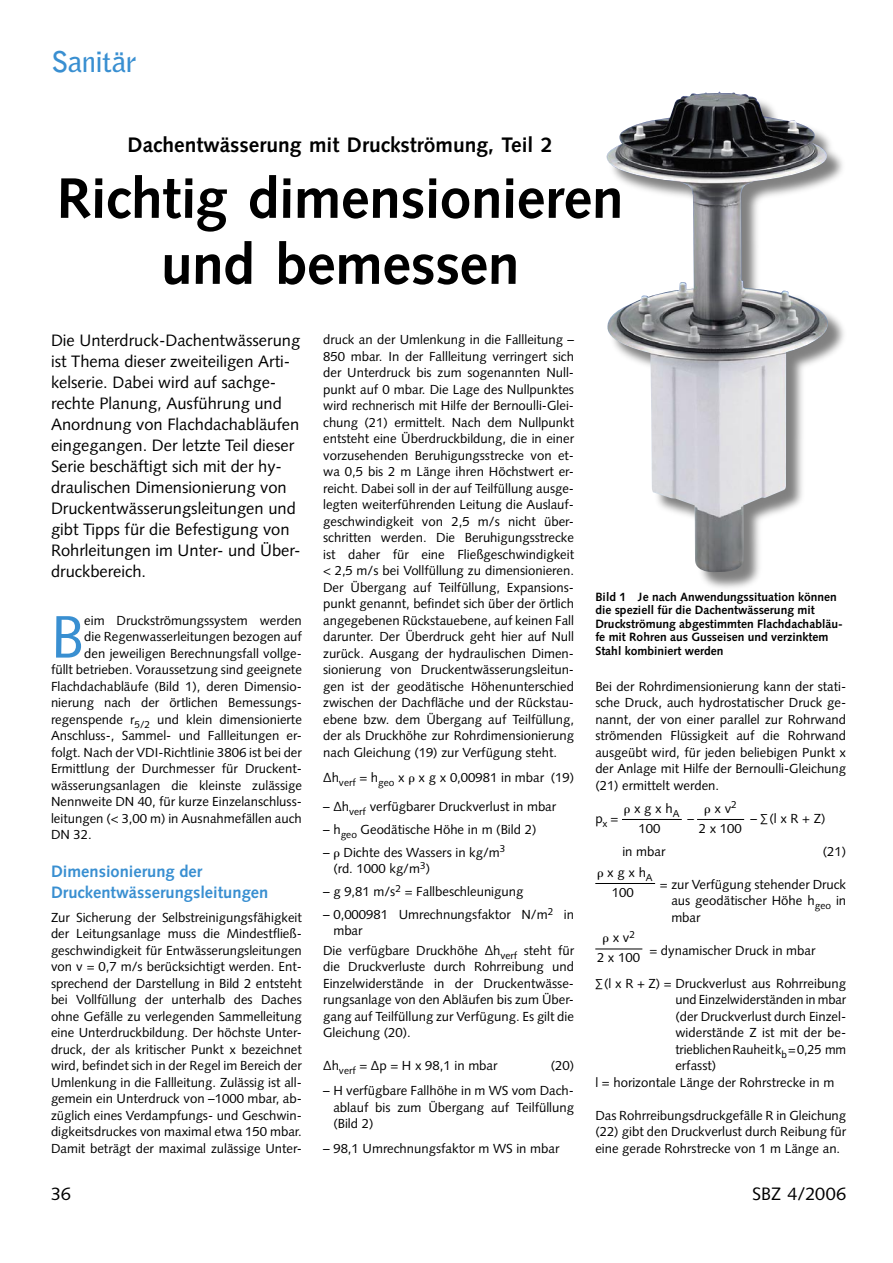
<style>
.page{position:relative;width:893px;height:1263px;background:#fff}
.page>*{position:absolute;margin:0;border:0;box-sizing:border-box;transform-origin:0 0}
.SBZ_04-Initial{font:59.85px "Syntax LT Std";color:#398fd1}
.SBZ_02-Headline{font:700 57px/66px "Syntax LT Std";letter-spacing:-.01em;color:#000;text-align:center}
.SBZ_00-Rubriken{font:700 28.5px "Bell Gothic Std";letter-spacing:-.02em;color:#398fd1}
.SBZ_01-Dachzeile{font:700 21px "Syntax LT Std";color:#000}
.t1{font:18px "Syntax LT Std";letter-spacing:-.005em;color:#000}
.SBZ_03-Vorspann{font:16.5px/21px "Syntax LT Std";color:#000}
.SBZ_07-Zwischenüberschrift{font:700 16.5px/21px "Syntax LT Std";color:#398fd1}
.SBZ_05-Grundtext{font:13.2px/16.5px "Syntax LT Std";color:#000;text-align:justify}
.SBZ_04-Initial-2{font:13.2px "Syntax LT Std";color:#000}
.SBZ_12-Bildunterschrift{font:700 12px/13.5px "Syntax LT Std";color:#000}
</style>
<div class="page">
<div style="left:608px;top:93px;width:240px;height:499px;background:#000;opacity:.5"></div>
<img style="left:606px;top:91px;width:228px;height:484px">
<hr style="left:622px;top:819px;width:60px;height:1px;background:#000">
<hr style="left:697px;top:819px;width:47px;height:1px;background:#000">
<hr style="left:595px;top:883px;width:60px;height:1px;background:#000">
<hr style="left:595px;top:948px;width:47px;height:1px;background:#000">
<p class="SBZ_00-Rubriken" style="left:51px;top:45px;width:87px">Sanitär</p>
<p class="SBZ_01-Dachzeile" style="left:128px;top:133px;width:427px">Dachentwässerung mit Druckströmung, Teil 2</p>
<p class="SBZ_02-Headline" style="left:57px;top:166px;width:568px">Richtig dimensionieren und bemessen</p>
<p class="SBZ_03-Vorspann" style="left:51px;top:330px;width:251px">Die Unterdruck-Dachentwässerung ist Thema dieser zweiteiligen Arti&shy;kelserie. Dabei wird auf sachge&shy;rechte Planung, Ausführung und<br>Anordnung von Flachdachabläufen eingegangen. Der letzte Teil dieser<br>Serie beschäftigt sich mit der hy&shy;draulischen Dimensionierung von<br>Druckentwässerungsleitungen und gibt Tipps für die Befestigung von<br>Rohrleitungen im Unter- und Über&shy;druckbereich.</p>
<p class="SBZ_04-Initial" style="left:51px;top:601px;width:35px">B</p>
<p class="SBZ_04-Initial-2" style="left:84px;top:612px;width:219px">eim Druckströmungssystem werden</p>
<p class="SBZ_04-Initial-2" style="left:84px;top:629px;width:219px">die Regenwasserleitungen bezogen auf</p>
<p class="SBZ_04-Initial-2" style="left:84px;top:645px;width:219px">den jeweiligen Berechnungsfall vollge-</p>
<p class="SBZ_04-Initial-2" style="left:51px;top:662px;width:252px">füllt betrieben. Voraussetzung sind geeignete</p>
<p class="SBZ_04-Initial-2" style="left:51px;top:678px;width:252px">Flachdachabläufe (Bild 1), deren Dimensio-</p>
<p class="SBZ_04-Initial-2" style="left:51px;top:695px;width:252px">nierung nach der örtlichen Bemessungs-</p>
<p class="SBZ_04-Initial-2" style="left:51px;top:711px;width:252px">regenspende r<sub>5/2</sub> und klein dimensionierte</p>
<p class="SBZ_04-Initial-2" style="left:51px;top:728px;width:252px">Anschluss-, Sammel- und Fallleitungen er-</p>
<p class="SBZ_04-Initial-2" style="left:51px;top:744px;width:252px">folgt. Nach der VDI-Richtlinie 3806 ist bei der</p>
<p class="SBZ_04-Initial-2" style="left:51px;top:761px;width:252px">Ermittlung der Durchmesser für Druckent-</p>
<p class="SBZ_04-Initial-2" style="left:51px;top:777px;width:252px">wässerungsanlagen die kleinste zulässige</p>
<p class="SBZ_04-Initial-2" style="left:51px;top:794px;width:252px">Nennweite DN 40, für kurze Einzelanschluss-</p>
<p class="SBZ_04-Initial-2" style="left:51px;top:810px;width:252px">leitungen (&lt; 3,00 m) in Ausnahmefällen auch</p>
<p class="SBZ_04-Initial-2" style="left:51px;top:827px;width:42px">DN 32.</p>
<p class="SBZ_07-Zwischenüberschrift" style="left:51px;top:860px;width:219px">Dimensionierung der<br>Druckentwässerungsleitungen</p>
<p class="SBZ_05-Grundtext" style="left:51px;top:909px;width:252px">Zur Sicherung der Selbstreinigungsfähigkeit der Leitungsanlage muss die Mindestfließ&shy;geschwindigkeit für Entwässerungsleitungen von v = 0,7 m/s berücksichtigt werden. Ent&shy;sprechend der Darstellung in Bild 2 entsteht bei Vollfüllung der unterhalb des Daches ohne Gefälle zu verlegenden Sammelleitung eine Unterdruckbildung. Der höchste Unter&shy;druck, der als kritischer Punkt x bezeichnet wird, befindet sich in der Regel im Bereich der Umlenkung in die Fallleitung. Zulässig ist all&shy;gemein ein Unterdruck von –1000 mbar, ab&shy;züglich eines Verdampfungs- und Geschwin&shy;digkeitsdruckes von maximal etwa 150 mbar.<br>Damit beträgt der maximal zulässige Unter-</p>
<p class="SBZ_05-Grundtext" style="left:323px;top:331px;width:252px">druck an der Umlenkung in die Fallleitung – 850 mbar. In der Fallleitung verringert sich der Unterdruck bis zum sogenannten Null&shy;punkt auf 0 mbar. Die Lage des Nullpunktes wird rechnerisch mit Hilfe der Bernoulli-Glei&shy;chung (21) ermittelt. Nach dem Nullpunkt entsteht eine Überdruckbildung, die in einer vorzusehenden Beruhigungsstrecke von et&shy;wa 0,5 bis 2 m Länge ihren Höchstwert er&shy;reicht. Dabei soll in der auf Teilfüllung ausge&shy;legten weiterführenden Leitung die Auslauf&shy;geschwindigkeit von 2,5 m/s nicht über&shy;schritten werden. Die Beruhigungsstrecke ist daher für eine Fließgeschwindigkeit &lt; 2,5 m/s bei Vollfüllung zu dimensionieren.<br>Der Übergang auf Teilfüllung, Expansions&shy;punkt genannt, befindet sich über der örtlich angegebenen Rückstauebene, auf keinen Fall darunter. Der Überdruck geht hier auf Null zurück. Ausgang der hydraulischen Dimen&shy;sionierung von Druckentwässerungsleitun&shy;gen ist der geodätische Höhenunterschied zwischen der Dachfläche und der Rückstau&shy;ebene bzw. dem Übergang auf Teilfüllung, der als Druckhöhe zur Rohrdimensionierung nach Gleichung (19) zur Verfügung steht.</p>
<p class="SBZ_05-Grundtext" style="left:323px;top:769px;width:252px">∆h<sub>verf</sub> = h<sub>geo</sub> x x g x 0,00981 in mbar (19)</p>
<p class="SBZ_05-Grundtext" style="left:323px;top:798px;width:235px">– ∆h<sub>verf</sub> verfügbarer Druckverlust in mbar</p>
<p class="SBZ_05-Grundtext" style="left:323px;top:821px;width:215px">– h<sub>geo</sub> Geodätische Höhe in m (Bild 2)</p>
<p class="SBZ_05-Grundtext" style="left:333px;top:844px;width:174px;text-indent:-10px">– Dichte des Wassers in kg/m<sup>3 </sup>(rd. 1000 kg/m<sup>3</sup>)</p>
<p class="SBZ_05-Grundtext" style="left:323px;top:883px;width:202px">– g 9,81 m/s<sup>2</sup> = Fallbeschleunigung</p>
<p class="SBZ_05-Grundtext" style="left:333px;top:906px;width:242px;text-indent:-10px">– 0,000981 Umrechnungsfaktor N/m<sup>2</sup> in mbar</p>
<p class="SBZ_05-Grundtext" style="left:323px;top:942px;width:252px">Die verfügbare Druckhöhe ∆h<sub>verf</sub> steht für die Druckverluste durch Rohrreibung und Einzelwiderstände in der Druckentwässe&shy;rungsanlage von den Abläufen bis zum Über&shy;gang auf Teilfüllung zur Verfügung. Es gilt die Gleichung (20).</p>
<p class="SBZ_05-Grundtext" style="left:323px;top:1057px;width:176px">∆h<sub>verf</sub> = ∆p = H x 98,1 in mbar</p>
<p class="SBZ_05-Grundtext" style="left:551px;top:1057px;width:25px">(20)</p>
<p class="SBZ_05-Grundtext" style="left:333px;top:1082px;width:242px;text-indent:-10px">– H verfügbare Fallhöhe in m WS vom Dach&shy;ablauf bis zum Übergang auf Teilfüllung (Bild 2)</p>
<p class="SBZ_05-Grundtext" style="left:323px;top:1140px;width:238px">– 98,1 Umrechnungsfaktor m WS in mbar</p>
<p class="SBZ_12-Bildunterschrift" style="left:595px;top:590px;width:249px">Bild 1 Je nach Anwendungssituation können die speziell für die Dachentwässerung mit Druckströmung abgestimmten Flachdachabläu&shy;fe mit Rohren aus Gusseisen und verzinktem Stahl kombiniert werden</p>
<p class="SBZ_05-Grundtext" style="left:595px;top:678px;width:252px">Bei der Rohrdimensionierung kann der stati&shy;sche Druck, auch hydrostatischer Druck ge&shy;nannt, der von einer parallel zur Rohrwand strömenden Flüssigkeit auf die Rohrwand ausgeübt wird, für jeden beliebigen Punkt x der Anlage mit Hilfe der Bernoulli-Gleichung (21) ermittelt werden.</p>
<p class="SBZ_05-Grundtext" style="left:595px;top:810px;width:25px">p<sub>x</sub> =</p>
<p class="SBZ_05-Grundtext" style="left:688px;top:810px;width:8px">–</p>
<p class="SBZ_05-Grundtext" style="left:750px;top:810px;width:77px">– ∑ (l x R + Z)</p>
<p class="SBZ_05-Grundtext" style="left:622px;top:843px;width:45px">in mbar</p>
<p class="SBZ_05-Grundtext" style="left:823px;top:843px;width:25px">(21)</p>
<p class="SBZ_05-Grundtext" style="left:671px;top:876px;width:176px;text-indent:-12px">= zur Verfügung stehender Druck aus geodätischer Höhe h<sub>geo</sub> in mbar</p>
<p class="SBZ_05-Grundtext" style="left:649px;top:942px;width:168px">= dynamischer Druck in mbar</p>
<p class="SBZ_05-Grundtext" style="left:675px;top:975px;width:172px;text-indent:-80px">∑ (l x R + Z) = Druckverlust aus Rohrreibung und Einzelwiderständen in mbar (der Druckverlust durch Einzel&shy;widerstände Z ist mit der be&shy;trieblichen Rauheit k<sub>b</sub> = 0,25 mm erfasst)</p>
<p class="SBZ_05-Grundtext" style="left:595px;top:1074px;width:240px">l = horizontale Länge der Rohrstrecke in m</p>
<p class="SBZ_05-Grundtext" style="left:595px;top:1107px;width:252px">Das Rohrreibungsdruckgefälle R in Gleichung (22) gibt den Druckverlust durch Reibung für eine gerade Rohrstrecke von 1 m Länge an.</p>
<p class="SBZ_05-Grundtext" style="left:714px;top:800px;width:24px">x v<sup>2</sup></p>
<p class="SBZ_05-Grundtext" style="left:634px;top:800px;width:47px">x g x h<sub>A</sub></p>
<p class="SBZ_05-Grundtext" style="left:639px;top:820px;width:23px">100</p>
<p class="SBZ_05-Grundtext" style="left:699px;top:820px;width:45px">2 x 100</p>
<p class="SBZ_05-Grundtext" style="left:607px;top:864px;width:47px">x g x h<sub>A</sub></p>
<p class="SBZ_05-Grundtext" style="left:612px;top:884px;width:23px">100</p>
<p class="SBZ_05-Grundtext" style="left:613px;top:929px;width:24px">x v<sup>2</sup></p>
<p class="SBZ_05-Grundtext" style="left:597px;top:949px;width:45px">2 x 100</p>
<p class="t1" style="left:51px;top:1183px;width:21px">36</p>
<p class="t1" style="left:752px;top:1183px;width:95px">SBZ 4/2006</p>
</div>
